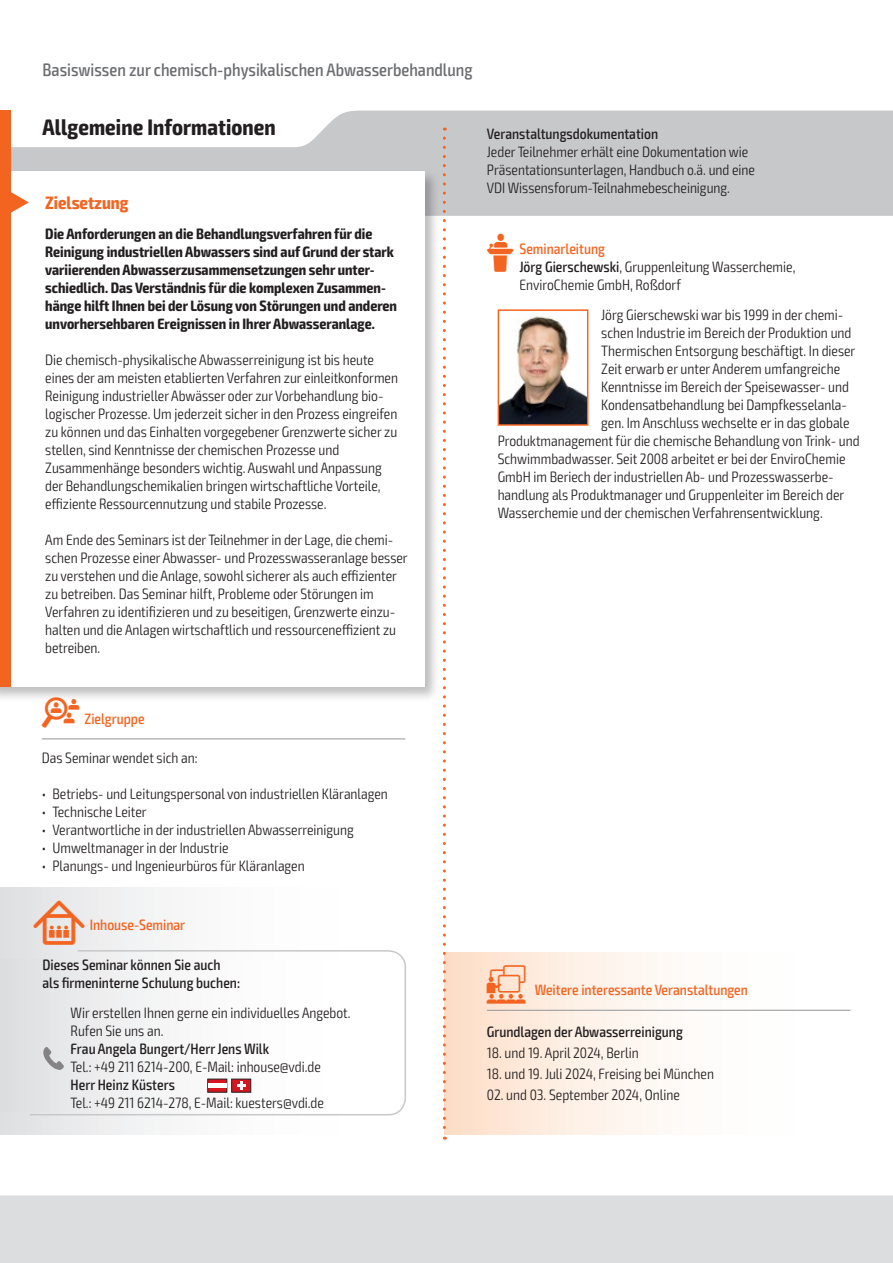
<style>
.page{position:relative;width:893px;height:1263px;background:#fff}
.page>*{position:absolute;margin:0;border:0;box-sizing:border-box;transform-origin:0 0}
.t1{font:700 condensed 22.5px "Exo 2";letter-spacing:.005em;color:#231f20}
.t2{font:500 condensed 18px "Exo 2";color:#6c6d70}
.t3{font:700 condensed 18px "Exo 2";color:#f36421}
.t4{font:300 condensed 15px/18px "Exo 2";color:#231f20}
.t5{font:700 condensed 15px/18px "Exo 2";color:#231f20}
.t6{font:500 condensed 15px/18px "Exo 2";color:#231f20}
.t7{font:500 condensed 15px "Exo 2";color:#f36421}
.s1{font-family:"VDI Iconset S4 A Regular";font-weight:400;font-stretch:normal;color:#f36421}
.s2{font-weight:500;color:#f36421}
.s3{font-weight:500}
.s4{font-family:"VDI Iconset S4 A Regular";font-weight:400;font-stretch:normal}
.s5{font-family:"VDI Iconset S4 A Regular";font-weight:400;font-stretch:normal;font-size:15.45px}
.s6{font-family:"VDI Iconset S4 A Regular";font-weight:400;font-stretch:normal;font-size:19.5px}
</style>
<div class="page">
<div style="left:0;top:1195px;width:893px;height:68px;background:#dcdddf"></div>
<svg style="left:11px;top:111px;width:881px;height:105px;fill:#c7c8ca"></svg>
<hr style="left:892px;top:111px;width:1px;height:105px;background:#f36421">
<div style="left:0;top:111px;width:11px;height:63px;background:#f36421"></div>
<div style="left:0;top:168px;width:440px;height:534px;background:#231f20;opacity:.3"></div>
<div style="left:0;top:171px;width:424px;height:516px;background:#fff"></div>
<div style="left:0;top:171px;width:11px;height:516px;background:#f36421"></div>
<svg style="left:11px;top:192px;width:18px;height:21px"></svg>
<hr style="left:42px;top:738px;width:363px;height:1px;background:#939598">
<div style="left:444px;top:953px;width:406px;height:181px;background:linear-gradient(to right,#fde3d0,#feffff)"></div>
<hr style="left:487px;top:1010px;width:363px;height:1px;background:#939598">
<img style="left:501px;top:316px;width:84px;height:107px">
<div style="left:498px;top:309px;width:90px;height:117px;border:2px solid #f36421"></div>
<div style="left:0;top:887px;width:406px;height:247px;background:linear-gradient(to right,#e4e5e7,#fff)"></div>
<svg style="left:29px;top:949px;width:377px;height:167px"></svg>
<div style="left:0;top:959px;width:383px;height:152px;background:linear-gradient(to right,#e2e3e5,#fff)"></div>
<svg style="left:207px;top:1079px;width:44px;height:13px"></svg>
<div style="left:208px;top:1083px;width:19px;height:5px;background:#fff"></div>
<svg style="left:43px;top:1047px;width:21px;height:23px"></svg>
<svg style="left:443px;top:138px;width:3px;height:1002px"></svg>
<p class="t2" style="left:43px;top:59px;width:432px">Basiswissen zur chemisch-physikalischen Abwasserbehandlung</p>
<h1 class="t1" style="left:43px;top:113px;width:235px">Allgemeine Informationen</h1>
<p class="t6" style="left:487px;top:125px;width:173px">Veranstaltungsdokumentation</p>
<p class="t4" style="left:487px;top:143px;width:270px">Jeder Teilnehmer erhält eine Dokumentation wie<br>Präsentationsunterlagen, Handbuch o.ä. und eine<br>VDI Wissensforum-Teilnahmebescheinigung.</p>
<p class="t5" style="left:45px;top:225px;width:353px">Die Anforderungen an die Behandlungsverfahren für die Reinigung industriellen Abwassers sind auf Grund der stark variierenden Abwasserzusammensetzungen sehr unter&shy;schiedlich. Das Verständnis für die komplexen Zusammen&shy;hänge hilft Ihnen bei der Lösung von Störungen und anderen unvorhersehbaren Ereignissen in Ihrer Abwasseranlage.</p>
<p class="t4" style="left:45px;top:351px;width:354px">Die chemisch-physikalische Abwasserreinigung ist bis heute eines der am meisten etablierten Verfahren zur einleitkonformen Reinigung industrieller Abwässer oder zur Vorbehandlung bio&shy;logischer Prozesse. Um jederzeit sicher in den Prozess eingreifen zu können und das Einhalten vorgegebener Grenzwerte sicher zu stellen, sind Kenntnisse der chemischen Prozesse und Zusammenhänge besonders wichtig. Auswahl und Anpassung der Behandlungschemikalien bringen wirtschaftliche Vorteile, effiziente Ressourcennutzung und stabile Prozesse.</p>
<p class="t4" style="left:45px;top:531px;width:364px">Am Ende des Seminars ist der Teilnehmer in der Lage, die chemi&shy;schen Prozesse einer Abwasser- und Prozesswasseranlage besser zu verstehen und die Anlage, sowohl sicherer als auch effizienter zu betreiben. Das Seminar hilft, Probleme oder Störungen im Verfahren zu identifizieren und zu beseitigen, Grenzwerte einzu&shy;halten und die Anlagen wirtschaftlich und ressourceneffizient zu betreiben.</p>
<p class="t3" style="left:45px;top:192px;width:85px">Zielsetzung</p>
<p class="t4" style="left:519px;top:240px;width:277px;text-indent:-33px"><span class="s1">L</span> <span class="s2">Seminarleitung<br></span><span class="s3">Jörg Gierschewski</span>, Gruppenleitung Wasserchemie,<br>EnviroChemie GmbH, Roßdorf</p>
<p class="t4" style="left:601px;top:306px;width:244px">Jörg Gierschewski war bis 1999 in der chemi-</p>
<p class="t4" style="left:601px;top:324px;width:252px">schen Industrie im Bereich der Produktion und</p>
<p class="t4" style="left:601px;top:342px;width:256px">Thermischen Entsorgung beschäftigt. In dieser</p>
<p class="t4" style="left:601px;top:360px;width:241px">Zeit erwarb er unter Anderem umfangreiche</p>
<p class="t4" style="left:601px;top:378px;width:249px">Kenntnisse im Bereich der Speisewasser- und</p>
<p class="t4" style="left:601px;top:396px;width:247px">Kondensatbehandlung bei Dampfkesselanla-</p>
<p class="t4" style="left:601px;top:414px;width:250px">gen. Im Anschluss wechselte er in das globale</p>
<p class="t4" style="left:498px;top:432px;width:363px">Produktmanagement für die chemische Behandlung von Trink- und</p>
<p class="t4" style="left:498px;top:450px;width:349px">Schwimmbadwasser. Seit 2008 arbeitet er bei der EnviroChemie</p>
<p class="t4" style="left:498px;top:468px;width:338px">GmbH im Beriech der industriellen Ab- und Prozesswasserbe-</p>
<p class="t4" style="left:498px;top:486px;width:348px">handlung als Produktmanager und Gruppenleiter im Bereich der</p>
<p class="t4" style="left:498px;top:504px;width:327px">Wasserchemie und der chemischen Verfahrensentwicklung.</p>
<p class="t7" style="left:42px;top:709px;width:104px"><span class="s4">Z</span> Zielgruppe</p>
<p class="t4" style="left:42px;top:749px;width:157px">Das Seminar wendet sich an:</p>
<p class="t4" style="left:42px;top:785px;width:348px">• Betriebs- und Leitungspersonal von industriellen Kläranlagen</p>
<p class="t4" style="left:42px;top:803px;width:106px">• Technische Leiter</p>
<p class="t4" style="left:42px;top:821px;width:314px">• Verantwortliche in der industriellen Abwasserreinigung</p>
<p class="t4" style="left:42px;top:839px;width:188px">• Umweltmanager in der Industrie</p>
<p class="t4" style="left:42px;top:857px;width:264px">• Planungs- und Ingenieurbüros für Kläranlagen</p>
<p class="t7" style="left:33px;top:916px;width:153px"><span class="s5">I</span> Inhouse-Seminar</p>
<p class="t6" style="left:43px;top:955px;width:199px">Dieses Seminar können Sie auch als firmeninterne Schulung buchen:</p>
<p class="t4" style="left:71px;top:1004px;width:282px">Wir erstellen Ihnen gerne ein individuelles Angebot.<br>Rufen Sie uns an.</p>
<p class="t6" style="left:71px;top:1040px;width:200px">Frau Angela Bungert/Herr Jens Wilk</p>
<p class="t4" style="left:71px;top:1058px;width:252px">Tel.: +49 211 6214-200, E-Mail: inhouse@vdi.de</p>
<p class="t6" style="left:71px;top:1076px;width:106px">Herr Heinz Küsters</p>
<p class="t4" style="left:71px;top:1094px;width:255px">Tel.: +49 211 6214-278, E-Mail: kuesters@vdi.de</p>
<p class="t7" style="left:487px;top:981px;width:263px"><span class="s6">W</span> Weitere interessante Veranstaltungen</p>
<p class="t6" style="left:487px;top:1023px;width:198px">Grundlagen der Abwasserreinigung</p>
<p class="t4" style="left:487px;top:1044px;width:153px">18. und 19. April 2024, Berlin</p>
<p class="t4" style="left:487px;top:1065px;width:229px">18. und 19. Juli 2024, Freising bei München</p>
<p class="t4" style="left:487px;top:1086px;width:194px">02. und 03. September 2024, Online</p>
</div>
